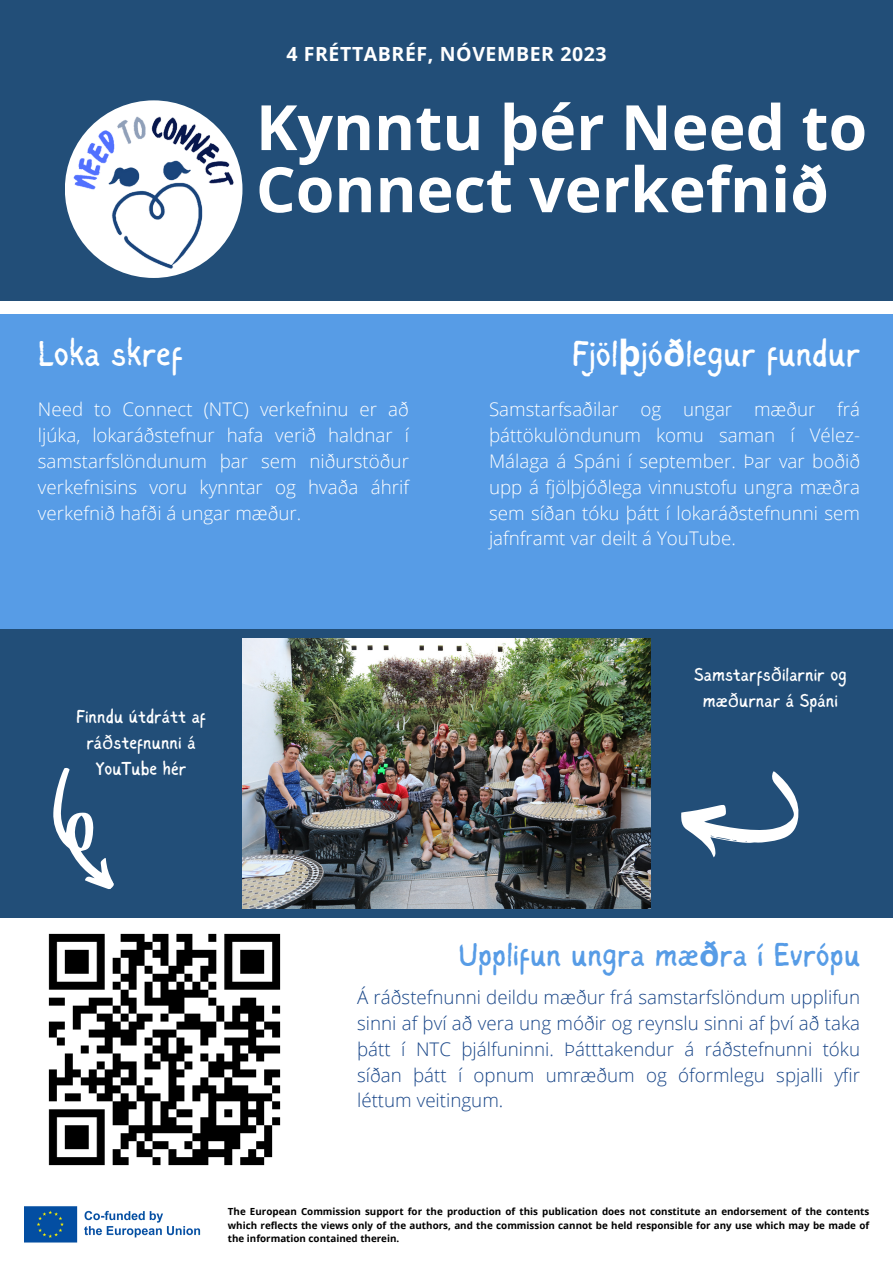
<style>
.page{position:relative;width:893px;height:1263px;background:#fff}
.page>*{position:absolute;margin:0;border:0;box-sizing:border-box;transform-origin:0 0}
.t1{font:700 62.55px/62.1px "Open Sans";color:#fff}
.t2{font:36px "Sigher";color:#fff}
.t3{font:33px "Sigher";color:#579ce6}
.t4{font:700 19.5px "Open Sans";letter-spacing:.03em;color:#fff}
.t5{font:300 18.75px/25.9px "Open Sans";color:#fff;text-align:justify}
.t6{font:300 18.75px/25.9px "Open Sans";color:#1a4789;text-align:justify}
.t7{font:18.75px/25.9px "Sigher";color:#fff;text-align:center}
.t8{font:700 9.82px/13.5px "Open Sans";color:#000;text-align:justify}
.s1{font-family:"Noto Sans";font-weight:700}
.s2{font-family:"Noto Sans"}
</style>
<div class="page">
<div style="left:0;top:0;width:893px;height:300px;background:#224e78"></div>
<div style="left:0;top:314px;width:893px;height:315px;background:#579ce6"></div>
<div style="left:0;top:629px;width:893px;height:289px;background:#224e78"></div>
<img style="left:65px;top:100px;width:178px;height:178px">
<svg style="left:53px;top:767px;width:61px;height:122px"></svg>
<svg style="left:681px;top:771px;width:118px;height:86px"></svg>
<img style="left:25px;top:1206px;width:176px;height:37px">
<img style="left:243px;top:638px;width:407px;height:270px">
<img style="left:48px;top:933px;width:233px;height:233px">
<p class="t4" style="left:286px;top:40px;width:321px">4 FRÉTTABRÉF, NÓVEMBER 2023</p>
<p class="t1" style="left:256px;top:95px;width:613px">Kynntu þér Need to<br>Connect verkefnið</p>
<p class="t2" style="left:38px;top:339px;width:146px">Loka skref</p>
<p class="t2" style="left:572px;top:339px;width:290px">Fjöl<span class="s1">þ</span>jó<span class="s1">ð</span>legur fundur</p>
<p class="t5" style="left:38px;top:396px;width:372px">Need to Connect (NTC) verkefninu er að ljúka, lokaráðstefnur hafa verið haldnar í samstarfslöndunum þar sem niðurstöður verkefnisins voru kynntar og hvaða áhrif verkefnið hafði á ungar mæður.</p>
<p class="t5" style="left:489px;top:396px;width:372px">Samstarfsaðilar og ungar mæður frá þáttökulöndunum komu saman í Vélez-Málaga á Spáni í september. Þar var boðið upp á fjölþjóðlega vinnustofu ungra mæðra sem síðan tóku þátt í lokaráðstefnunni sem jafnframt var deilt á YouTube.</p>
<p class="t7" style="left:76px;top:705px;width:131px">Finndu útdrátt af rá<span class="s2">ð</span>stefnunni á<br>YouTube hér</p>
<p class="t7" style="left:694px;top:662px;width:154px">Samstarfs<span class="s2">ð</span>ilarnir og mæ<span class="s2">ð</span>urnar á Spáni</p>
<p class="t3" style="left:458px;top:941px;width:403px">Upplifun ungra mæ<span class="s1">ð</span>ra í Evrópu</p>
<p class="t6" style="left:357px;top:984px;width:504px">Á ráðstefnunni deildu mæður frá samstarfslöndum upplifun sinni af því að vera ung móðir og reynslu sinni af því að taka þátt í NTC þjálfuninni. Þátttakendur á ráðstefnunni tóku síðan þátt í opnum umræðum og óformlegu spjalli yfir léttum veitingum.</p>
<p class="t8" style="left:228px;top:1204px;width:643px">The European Commission support for the production of this publication does not constitute an endorsement of the contents which reflects the views only of the authors, and the commission cannot be held responsible for any use which may be made of the information contained therein.</p>
</div>
